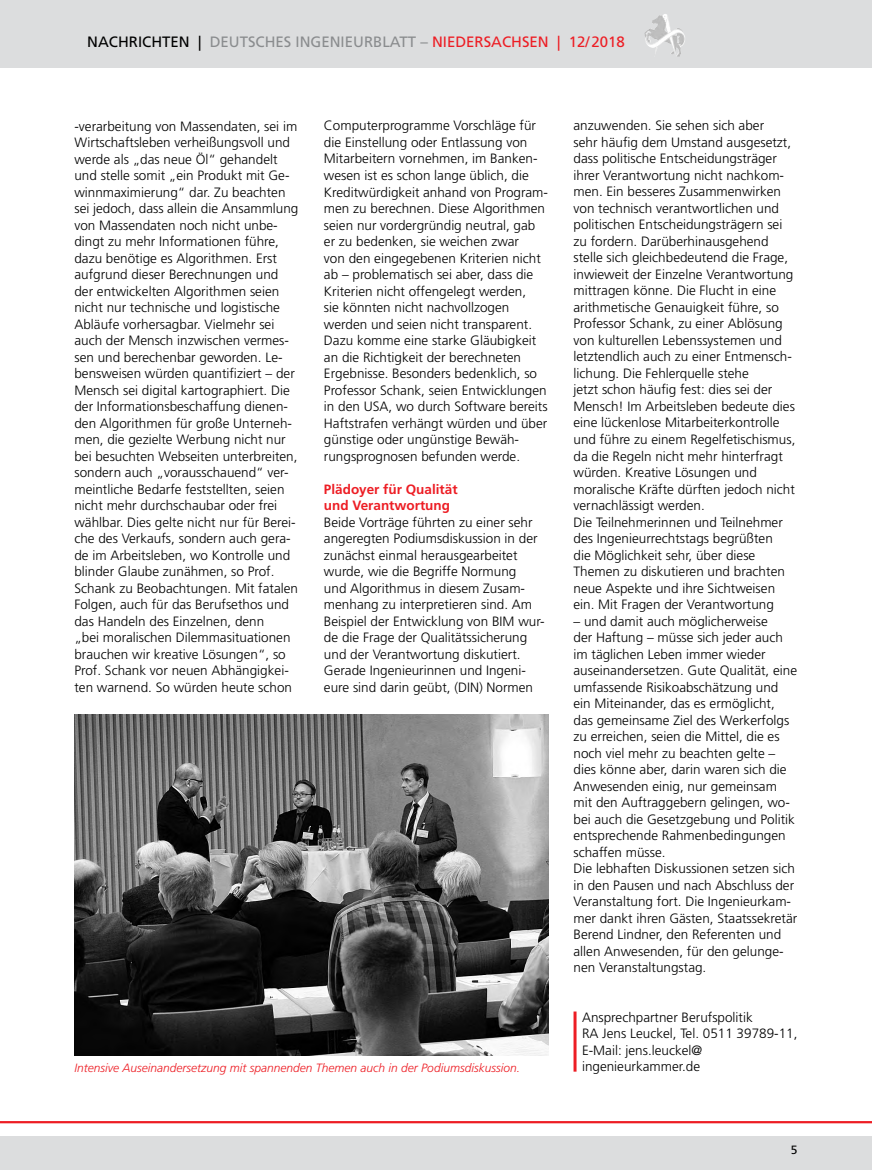
<style>
.page{position:relative;width:872px;height:1170px;background:#fff}
.page>*{position:absolute;margin:0;border:0;box-sizing:border-box;transform-origin:0 0}
.t1{font:15px "Frutiger LT Std";color:#8a8c8e}
.t2{font:300 13.5px/16.5px "Frutiger LT Std";color:#000}
.t3{font:700 13.5px/16.5px "Frutiger LT Std";color:#ed1d24}
.t4{font:italic 300 12px "Frutiger LT Std";color:#ed1d24}
.t5{font:12px "Frutiger LT Std";color:#000}
.s1{color:#000}
.s2{color:#ed1d24}
</style>
<div class="page">
<div style="left:0;top:1135px;width:872px;height:34px;background:#dcddde"></div>
<div style="left:0;top:0;width:872px;height:68px;background:#dcddde"></div>
<svg style="left:652px;top:14px;width:13px;height:9px"></svg>
<hr style="left:0;top:1120px;width:872px;height:3px;background:#ed1d24">
<img style="left:74px;top:714px;width:474px;height:341px">
<hr style="left:573px;top:1011px;width:3px;height:60px;background:#ed1d24">
<p class="t1" style="left:87px;top:33px;width:539px"><span class="s1">NACHRICHTEN |</span> DEUTSCHES INGENIEURBLATT – <span class="s2">NIEDERSACHSEN | 12/2018</span></p>
<p class="t2" style="left:74px;top:118px;width:225px">-verarbeitung von Massendaten, sei im Wirtschaftsleben verheißungsvoll und werde als „das neue Öl“ gehandelt und stelle somit „ein Produkt mit Ge&shy;winnmaximierung“ dar. Zu beachten sei jedoch, dass allein die Ansammlung von Massendaten noch nicht unbe&shy;dingt zu mehr Informationen führe, dazu benötige es Algorithmen. Erst aufgrund dieser Berechnungen und der entwickelten Algorithmen seien nicht nur technische und logistische Abläufe vorhersagbar. Vielmehr sei auch der Mensch inzwischen vermes&shy;sen und berechenbar geworden. Le&shy;bensweisen würden quantifiziert – der Mensch sei digital kartographiert. Die der Informationsbeschaffung dienen&shy;den Algorithmen für große Unterneh&shy;men, die gezielte Werbung nicht nur bei besuchten Webseiten unterbreiten, sondern auch „vorausschauend“ ver&shy;meintliche Bedarfe feststellten, seien nicht mehr durchschaubar oder frei wählbar. Dies gelte nicht nur für Berei&shy;che des Verkaufs, sondern auch gera&shy;de im Arbeitsleben, wo Kontrolle und blinder Glaube zunähmen, so Prof.<br>Schank zu Beobachtungen. Mit fatalen Folgen, auch für das Berufsethos und das Handeln des Einzelnen, denn<br>„bei moralischen Dilemmasituationen brauchen wir kreative Lösungen“, so Prof. Schank vor neuen Abhängigkei&shy;ten warnend. So würden heute schon</p>
<p class="t2" style="left:324px;top:118px;width:225px">Computerprogramme Vorschläge für die Einstellung oder Entlassung von Mitarbeitern vornehmen, im Banken&shy;wesen ist es schon lange üblich, die Kreditwürdigkeit anhand von Program&shy;men zu berechnen. Diese Algorithmen seien nur vordergründig neutral, gab er zu bedenken, sie weichen zwar<br>von den eingegebenen Kriterien nicht ab – problematisch sei aber, dass die Kriterien nicht offengelegt werden,<br>sie könnten nicht nachvollzogen werden und seien nicht transparent.<br>Dazu komme eine starke Gläubigkeit an die Richtigkeit der berechneten Ergebnisse. Besonders bedenklich, so Professor Schank, seien Entwicklungen in den USA, wo durch Software bereits Haftstrafen verhängt würden und über günstige oder ungünstige Bewäh&shy;rungsprognosen befunden werde.</p>
<p class="t3" style="left:324px;top:480px;width:135px">Plädoyer für Qualität und Verantwortung</p>
<p class="t2" style="left:324px;top:514px;width:222px">Beide Vorträge führten zu einer sehr angeregten Podiumsdiskussion in der zunächst einmal herausgearbeitet wurde, wie die Begriffe Normung<br>und Algorithmus in diesem Zusam&shy;menhang zu interpretieren sind. Am Beispiel der Entwicklung von BIM wur&shy;de die Frage der Qualitätssicherung und der Verantwortung diskutiert.<br>Gerade Ingenieurinnen und Ingeni&shy;eure sind darin geübt, (DIN) Normen</p>
<p class="t2" style="left:573px;top:118px;width:223px">anzuwenden. Sie sehen sich aber<br>sehr häufig dem Umstand ausgesetzt, dass politische Entscheidungsträger ihrer Verantwortung nicht nachkom&shy;men. Ein besseres Zusammenwirken von technisch verantwortlichen und politischen Entscheidungsträgern sei zu fordern. Darüberhinausgehend stelle sich gleichbedeutend die Frage, inwieweit der Einzelne Verantwortung mittragen könne. Die Flucht in eine arithmetische Genauigkeit führe, so Professor Schank, zu einer Ablösung von kulturellen Lebenssystemen und letztendlich auch zu einer Entmensch&shy;lichung. Die Fehlerquelle stehe<br>jetzt schon häufig fest: dies sei der Mensch! Im Arbeitsleben bedeute dies eine lückenlose Mitarbeiterkontrolle und führe zu einem Regelfetischismus, da die Regeln nicht mehr hinterfragt würden. Kreative Lösungen und moralische Kräfte dürften jedoch nicht vernachlässigt werden.<br>Die Teilnehmerinnen und Teilnehmer des Ingenieurrechtstags begrüßten<br>die Möglichkeit sehr, über diese Themen zu diskutieren und brachten neue Aspekte und ihre Sichtweisen ein. Mit Fragen der Verantwortung</p>
<p class="t2" style="left:573px;top:612px;width:225px">– und damit auch möglicherweise<br>der Haftung – müsse sich jeder auch im täglichen Leben immer wieder auseinandersetzen. Gute Qualität, eine umfassende Risikoabschätzung und ein Miteinander, das es ermöglicht, das gemeinsame Ziel des Werkerfolgs zu erreichen, seien die Mittel, die es noch viel mehr zu beachten gelte – dies könne aber, darin waren sich die Anwesenden einig, nur gemeinsam mit den Auftraggebern gelingen, wo&shy;bei auch die Gesetzgebung und Politik entsprechende Rahmenbedingungen schaffen müsse.<br>Die lebhaften Diskussionen setzen sich in den Pausen und nach Abschluss der Veranstaltung fort. Die Ingenieurkam&shy;mer dankt ihren Gästen, Staatssekretär Berend Lindner, den Referenten und allen Anwesenden, für den gelunge&shy;nen Veranstaltungstag.</p>
<p class="t2" style="left:582px;top:1008px;width:217px">Ansprechpartner Berufspolitik<br>RA Jens Leuckel, Tel. 0511 39789-11,<br>E-Mail: jens.leuckel@</p>
<p class="t4" style="left:74px;top:1060px;width:447px">Intensive Auseinandersetzung mit spannenden Themen auch in der Podiumsdiskussion.</p>
<p class="t2" style="left:582px;top:1058px;width:120px">ingenieurkammer.de</p>
<p class="t5" style="left:791px;top:1142px;width:8px">5</p>
</div>
